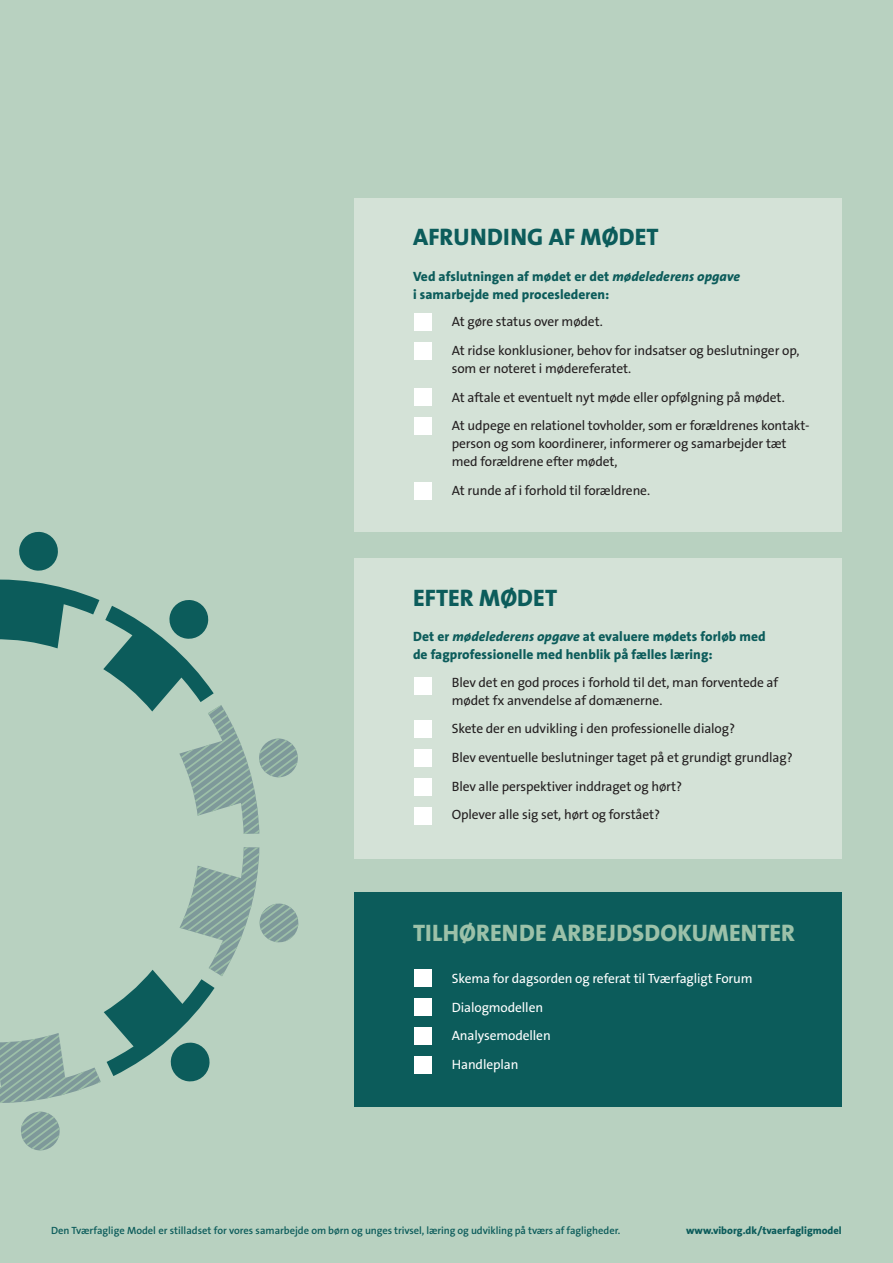
<style>
.page{position:relative;width:893px;height:1263px;background:#b8d1c0}
.page>*{position:absolute;margin:0;border:0;box-sizing:border-box;transform-origin:0 0}
.t1{font:800 24px "The Sans B8";letter-spacing:.005em;color:#9cc1a9}
.t2{font:800 24px "The Sans B8";letter-spacing:.005em;color:#0c5c5b}
.t3{font:13.5px/18px "The Sans B5 Plain";letter-spacing:-.01em;color:#231f20}
.t4{font:800 13.5px/18px "The Sans B8";letter-spacing:.005em;color:#0c5c5b}
.t5{font:13.5px "The Sans B5 Plain";letter-spacing:-.01em;color:#fff}
.t6{font:600 10.5px "The Sans B6";letter-spacing:-.01em;color:#0c5c5b}
.t7{font:800 10.5px "The Sans B8";color:#0c5c5b}
.s1{font-style:italic}
</style>
<div class="page">
<div style="left:354px;top:198px;width:488px;height:333px;background:#d4e2d7"></div>
<div style="left:354px;top:558px;width:488px;height:300px;background:#d4e2d7"></div>
<div style="left:414px;top:314px;width:17px;height:17px;background:#fff"></div>
<div style="left:414px;top:342px;width:17px;height:17px;background:#fff"></div>
<div style="left:414px;top:389px;width:17px;height:17px;background:#fff"></div>
<div style="left:414px;top:417px;width:17px;height:17px;background:#fff"></div>
<div style="left:414px;top:483px;width:17px;height:17px;background:#fff"></div>
<div style="left:414px;top:677px;width:17px;height:17px;background:#fff"></div>
<div style="left:414px;top:721px;width:17px;height:17px;background:#fff"></div>
<div style="left:414px;top:749px;width:17px;height:17px;background:#fff"></div>
<div style="left:414px;top:778px;width:17px;height:17px;background:#fff"></div>
<div style="left:414px;top:807px;width:17px;height:17px;background:#fff"></div>
<div style="left:354px;top:892px;width:488px;height:215px;background:#0c5c5b"></div>
<div style="left:414px;top:969px;width:17px;height:17px;background:#fff"></div>
<div style="left:414px;top:998px;width:17px;height:17px;background:#fff"></div>
<div style="left:414px;top:1027px;width:17px;height:17px;background:#fff"></div>
<div style="left:414px;top:1056px;width:17px;height:17px;background:#fff"></div>
<svg style="left:0;top:531px;width:299px;height:620px"></svg>
<p class="t2" style="left:413px;top:225px;width:247px">AFRUNDING AF MØDET</p>
<p class="t4" style="left:413px;top:268px;width:328px">Ved afslutningen af mødet er det <span class="s1">mødelederens opgave </span>i samarbejde med proceslederen:</p>
<p class="t3" style="left:452px;top:313px;width:153px">At gøre status over mødet.</p>
<p class="t3" style="left:452px;top:342px;width:349px">At ridse konklusioner, behov for indsatser og beslutninger op, som er noteret i mødereferatet.</p>
<p class="t3" style="left:452px;top:389px;width:335px">At aftale et eventuelt nyt møde eller opfølgning på mødet.</p>
<p class="t3" style="left:452px;top:417px;width:359px">At udpege en relationel tovholder, som er forældrenes kontakt&shy;person og som koordinerer, informerer og samarbejder tæt med forældrene efter mødet,</p>
<p class="t3" style="left:452px;top:482px;width:200px">At runde af i forhold til forældrene.</p>
<p class="t2" style="left:413px;top:585px;width:146px">EFTER MØDET</p>
<p class="t4" style="left:413px;top:628px;width:354px">Det er <span class="s1">mødelederens opgave</span> at evaluere mødets forløb med de fagprofessionelle med henblik på fælles læring:</p>
<p class="t3" style="left:452px;top:674px;width:328px">Blev det en god proces i forhold til det, man forventede af mødet fx anvendelse af domænerne.</p>
<p class="t3" style="left:452px;top:720px;width:285px">Skete der en udvikling i den professionelle dialog?</p>
<p class="t3" style="left:452px;top:749px;width:342px">Blev eventuelle beslutninger taget på et grundigt grundlag?</p>
<p class="t3" style="left:452px;top:778px;width:232px">Blev alle perspektiver inddraget og hørt?</p>
<p class="t3" style="left:452px;top:806px;width:210px">Oplever alle sig set, hørt og forstået?</p>
<p class="t1" style="left:413px;top:920px;width:384px">TILHØRENDE ARBEJDSDOKUMENTER</p>
<p class="t5" style="left:452px;top:971px;width:302px">Skema for dagsorden og referat til Tværfagligt Forum</p>
<p class="t5" style="left:452px;top:1000px;width:93px">Dialogmodellen</p>
<p class="t5" style="left:452px;top:1029px;width:100px">Analysemodellen</p>
<p class="t5" style="left:452px;top:1057px;width:68px">Handleplan</p>
<p class="t6" style="left:51px;top:1225px;width:571px">Den Tværfaglige Model er stilladset for vores samarbejde om børn og unges trivsel, læring og udvikling på tværs af fagligheder.</p>
<p class="t7" style="left:686px;top:1225px;width:157px">www.viborg.dk/tvaerfagligmodel</p>
</div>
